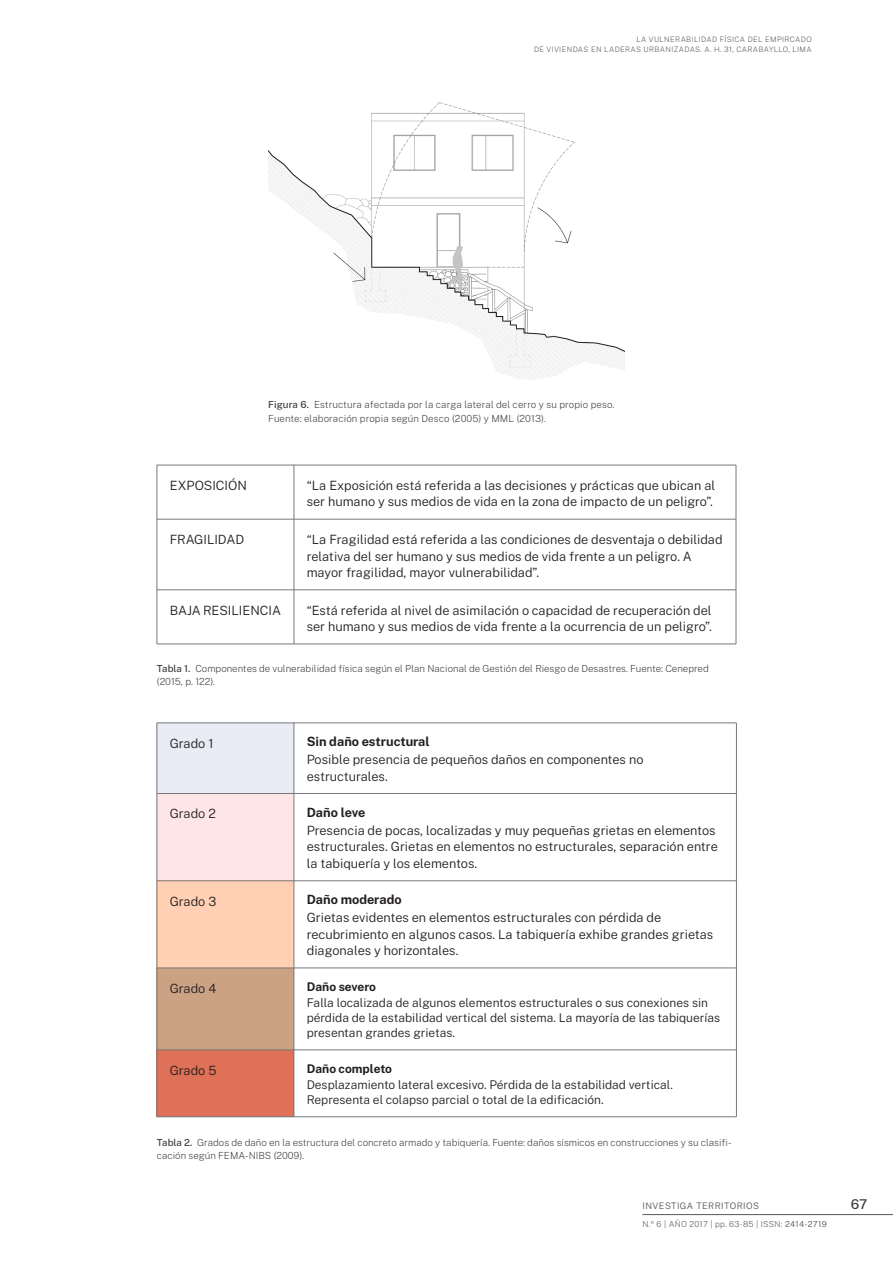
<style>
.page{position:relative;width:893px;height:1263px;background:#fff}
.page>*{position:absolute;margin:0;border:0;box-sizing:border-box;transform-origin:0 0}
.t1{font:500 13.5px "Public Sans";color:#3e3e3f}
.Cuerpo{font:300 12.75px/16.5px "Public Sans";color:#231f20}
.Cuerpo-2{font:700 12.75px "Public Sans";color:#231f20}
.Cuerpo-3{font:300 12px/15px "Public Sans";color:#231f20}
.Cuerpo-4{font:700 12px "Public Sans";color:#231f20}
.Cuerpo-5{font:200 9.75px/13.5px "Public Sans";color:#3e3e3f}
.t2{font:300 9px "Public Sans";letter-spacing:.05em;color:#57585a}
.t3{font:200 8.25px "Public Sans";letter-spacing:.03em;color:#57585a}
.t4{font:200 7.5px/10.5px "Public Sans";letter-spacing:.05em;color:#57585a;text-align:right}
.s1{font-weight:500}
.s2{font-weight:300}
</style>
<div class="page">
<hr style="left:642px;top:1214px;width:251px;height:1px;background:#57585a">
<img style="left:268px;top:102px;width:357px;height:278px">
<hr style="left:157px;top:465px;width:137px;height:1px;background:#76787b">
<hr style="left:157px;top:465px;width:1px;height:54px;background:#76787b">
<hr style="left:294px;top:465px;width:442px;height:1px;background:#76787b">
<hr style="left:294px;top:465px;width:1px;height:54px;background:#76787b">
<hr style="left:736px;top:465px;width:1px;height:54px;background:#76787b">
<hr style="left:157px;top:519px;width:137px;height:1px;background:#76787b">
<hr style="left:157px;top:519px;width:1px;height:71px;background:#76787b">
<hr style="left:294px;top:519px;width:442px;height:1px;background:#76787b">
<hr style="left:294px;top:519px;width:1px;height:71px;background:#76787b">
<hr style="left:736px;top:519px;width:1px;height:71px;background:#76787b">
<hr style="left:157px;top:589px;width:137px;height:1px;background:#76787b">
<hr style="left:157px;top:590px;width:1px;height:54px;background:#76787b">
<hr style="left:294px;top:589px;width:442px;height:1px;background:#76787b">
<hr style="left:294px;top:590px;width:1px;height:54px;background:#76787b">
<hr style="left:736px;top:590px;width:1px;height:54px;background:#76787b">
<hr style="left:157px;top:644px;width:137px;height:1px;background:#76787b">
<hr style="left:294px;top:644px;width:442px;height:1px;background:#76787b">
<div style="left:157px;top:723px;width:137px;height:70px;background:#e9ebf5"></div>
<div style="left:157px;top:793px;width:137px;height:88px;background:#ffe6e6"></div>
<div style="left:157px;top:881px;width:137px;height:87px;background:#ffd0b3"></div>
<div style="left:157px;top:968px;width:137px;height:82px;background:#cca285"></div>
<div style="left:157px;top:1050px;width:137px;height:67px;background:#de7157"></div>
<hr style="left:157px;top:723px;width:137px;height:1px;background:#76787b">
<hr style="left:157px;top:723px;width:1px;height:70px;background:#76787b">
<hr style="left:294px;top:723px;width:442px;height:1px;background:#76787b">
<hr style="left:294px;top:723px;width:1px;height:70px;background:#76787b">
<hr style="left:736px;top:723px;width:1px;height:70px;background:#76787b">
<hr style="left:157px;top:793px;width:137px;height:1px;background:#76787b">
<hr style="left:157px;top:793px;width:1px;height:88px;background:#76787b">
<hr style="left:294px;top:793px;width:442px;height:1px;background:#76787b">
<hr style="left:294px;top:793px;width:1px;height:88px;background:#76787b">
<hr style="left:736px;top:793px;width:1px;height:88px;background:#76787b">
<hr style="left:157px;top:880px;width:137px;height:1px;background:#76787b">
<hr style="left:157px;top:881px;width:1px;height:87px;background:#76787b">
<hr style="left:294px;top:880px;width:442px;height:1px;background:#76787b">
<hr style="left:294px;top:881px;width:1px;height:87px;background:#76787b">
<hr style="left:736px;top:881px;width:1px;height:87px;background:#76787b">
<hr style="left:157px;top:968px;width:137px;height:1px;background:#76787b">
<hr style="left:157px;top:968px;width:1px;height:82px;background:#76787b">
<hr style="left:294px;top:968px;width:442px;height:1px;background:#76787b">
<hr style="left:294px;top:968px;width:1px;height:82px;background:#76787b">
<hr style="left:736px;top:968px;width:1px;height:82px;background:#76787b">
<hr style="left:157px;top:1049px;width:137px;height:1px;background:#76787b">
<hr style="left:157px;top:1050px;width:1px;height:67px;background:#76787b">
<hr style="left:294px;top:1049px;width:442px;height:1px;background:#76787b">
<hr style="left:294px;top:1050px;width:1px;height:67px;background:#76787b">
<hr style="left:736px;top:1050px;width:1px;height:67px;background:#76787b">
<hr style="left:157px;top:1116px;width:137px;height:1px;background:#76787b">
<hr style="left:294px;top:1116px;width:442px;height:1px;background:#76787b">
<p class="t4" style="left:534px;top:33px;width:279px">LA VULNERABILIDAD FÍSICA DEL EMPIRCADO<br>DE VIVIENDAS EN LADERAS URBANIZADAS. A. H. 31, CARABAYLLO, LIMA</p>
<p class="Cuerpo-5" style="left:268px;top:397px;width:348px"><span class="s1">Figura 6.</span> Estructura afectada por la carga lateral del cerro y su propio peso.<br>Fuente: elaboración propia según Desco (2005) y MML (2013).</p>
<p class="Cuerpo" style="left:170px;top:476px;width:79px">EXPOSICIÓN</p>
<p class="Cuerpo" style="left:307px;top:476px;width:410px">“La Exposición está referida a las decisiones y prácticas que ubican al ser humano y sus medios de vida en la zona de impacto de un peligro”.</p>
<p class="Cuerpo" style="left:170px;top:530px;width:76px">FRAGILIDAD</p>
<p class="Cuerpo" style="left:307px;top:530px;width:417px">“La Fragilidad está referida a las condiciones de desventaja o debilidad relativa del ser humano y sus medios de vida frente a un peligro. A mayor fragilidad, mayor vulnerabilidad”.</p>
<p class="Cuerpo" style="left:170px;top:601px;width:113px">BAJA RESILIENCIA</p>
<p class="Cuerpo" style="left:307px;top:601px;width:407px">“Está referida al nivel de asimilación o capacidad de recuperación del ser humano y sus medios de vida frente a la ocurrencia de un peligro”.</p>
<p class="Cuerpo-5" style="left:157px;top:661px;width:553px"><span class="s1">Tabla 1.</span> Componentes de vulnerabilidad física según el Plan Nacional de Gestión del Riesgo de Desastres. Fuente: Cenepred (2015, p. 122).</p>
<p class="Cuerpo" style="left:170px;top:734px;width:45px">Grado 1</p>
<p class="Cuerpo-2" style="left:307px;top:732px;width:125px">Sin daño estructural</p>
<p class="Cuerpo" style="left:307px;top:750px;width:338px">Posible presencia de pequeños daños en componentes no estructurales.</p>
<p class="Cuerpo" style="left:170px;top:805px;width:48px">Grado 2</p>
<p class="Cuerpo-2" style="left:307px;top:803px;width:60px">Daño leve</p>
<p class="Cuerpo" style="left:307px;top:821px;width:413px">Presencia de pocas, localizadas y muy pequeñas grietas en elementos estructurales. Grietas en elementos no estructurales, separación entre la tabiquería y los elementos.</p>
<p class="Cuerpo" style="left:170px;top:892px;width:48px">Grado 3</p>
<p class="Cuerpo-2" style="left:307px;top:890px;width:96px">Daño moderado</p>
<p class="Cuerpo" style="left:307px;top:908px;width:408px">Grietas evidentes en elementos estructurales con pérdida de recubrimiento en algunos casos. La tabiquería exhibe grandes grietas diagonales y horizontales.</p>
<p class="Cuerpo" style="left:170px;top:979px;width:48px">Grado 4</p>
<p class="Cuerpo-4" style="left:307px;top:977px;width:71px">Daño severo</p>
<p class="Cuerpo-3" style="left:307px;top:994px;width:415px">Falla localizada de algunos elementos estructurales o sus conexiones sin pérdida de la estabilidad vertical del sistema. La mayoría de las tabiquerías presentan grandes grietas.</p>
<p class="Cuerpo" style="left:170px;top:1061px;width:48px">Grado 5</p>
<p class="Cuerpo-4" style="left:307px;top:1059px;width:87px">Daño completo</p>
<p class="Cuerpo-3" style="left:307px;top:1076px;width:368px">Desplazamiento lateral excesivo. Pérdida de la estabilidad vertical.<br>Representa el colapso parcial o total de la edificación.</p>
<p class="Cuerpo-5" style="left:157px;top:1135px;width:576px"><span class="s1">Tabla 2.</span> Grados de daño en la estructura del concreto armado y tabiquería. Fuente: daños sísmicos en construcciones y su clasifi&shy;cación según FEMA-NIBS (2009).</p>
<p class="t2" style="left:642px;top:1199px;width:118px">INVESTIGA TERRITORIOS</p>
<p class="t1" style="left:851px;top:1194px;width:18px">67</p>
<p class="t3" style="left:642px;top:1218px;width:186px">N.º 6 | AÑO 2017 | pp. 63-85 | ISSN: <span class="s2">2414-2719</span></p>
</div>
